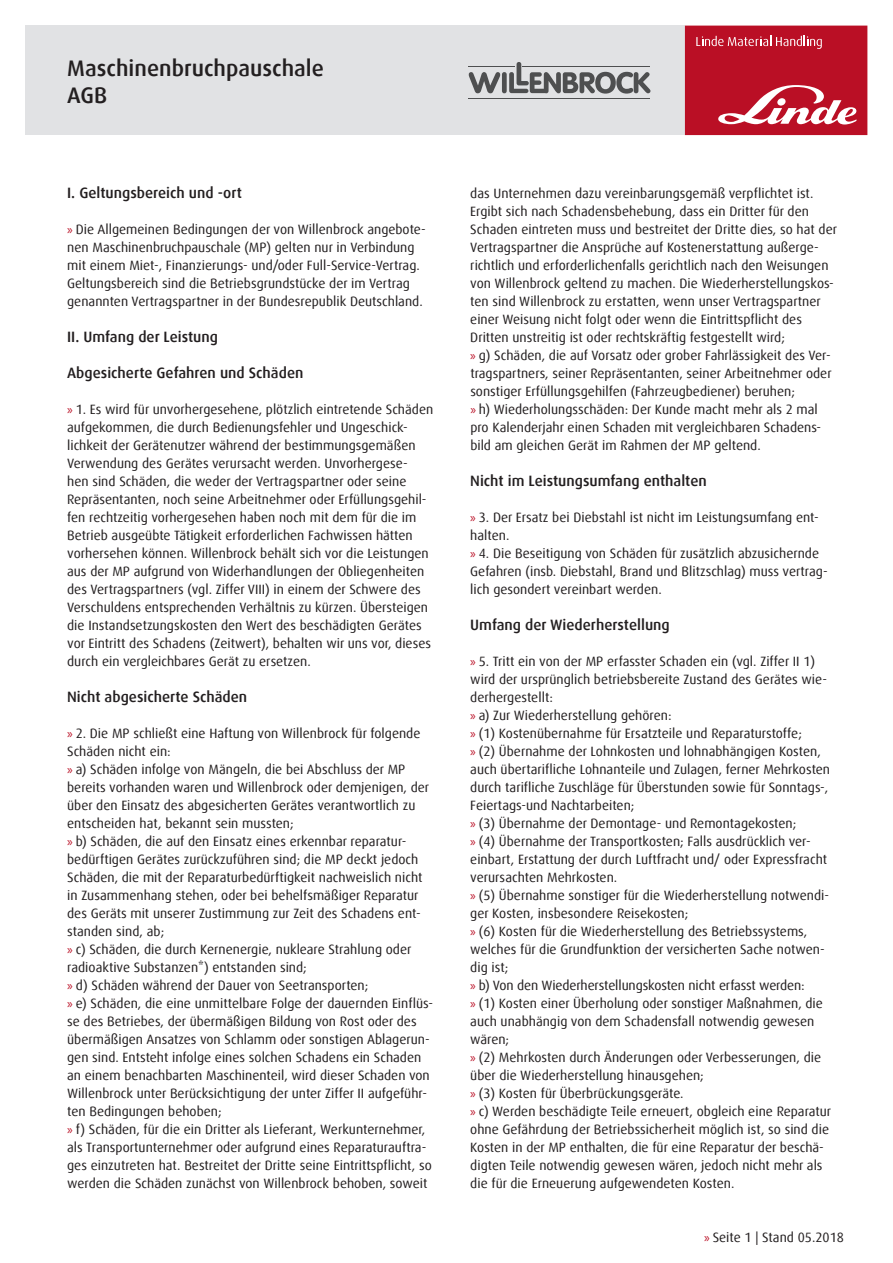
<style>
.page{position:relative;width:893px;height:1263px;background:#fff}
.page>*{position:absolute;margin:0;border:0;box-sizing:border-box;transform-origin:0 0}
.t1{font:500 22.5px/27px "Dax Offc Pro";color:#231f20}
.t2{font:500 15px "Dax Offc Pro";color:#231f20}
.t3{font:13.5px/18px "Dax Offc Pro";color:#231f20}
.s1{font-family:"Myriad Pro";color:#ba0f25}
</style>
<div class="page">
<div style="left:26px;top:26px;width:659px;height:109px;background:#e1e2e4"></div>
<svg style="left:469px;top:72px;width:31px;height:21px"></svg>
<div style="left:502px;top:72px;width:5px;height:21px;background:#4e4f50;border-radius:2px"></div>
<svg style="left:509px;top:62px;width:141px;height:32px"></svg>
<hr style="left:523px;top:67px;width:127px;height:1px;background:#4e4f50">
<hr style="left:468px;top:67px;width:47px;height:1px;background:#4e4f50">
<hr style="left:468px;top:98px;width:182px;height:1px;background:#4e4f50">
<svg style="left:685px;top:26px;width:182px;height:109px"></svg>
<h1 class="t1" style="left:67px;top:55px;width:258px">Maschinenbruchpauschale<br>AGB</h1>
<p class="t2" style="left:67px;top:183px;width:176px">I. Geltungsbereich und -ort</p>
<p class="t3" style="left:67px;top:220px;width:360px"><span class="s1">»</span> Die Allgemeinen Bedingungen der von Willenbrock angebote&shy;nen Maschinenbruchpauschale (MP) gelten nur in Verbindung mit einem Miet-, Finanzierungs- und/oder Full-Service-Vertrag.<br>Geltungsbereich sind die Betriebsgrundstücke der im Vertrag genannten Vertragspartner in der Bundesrepublik Deutschland.</p>
<p class="t2" style="left:67px;top:327px;width:152px">II. Umfang der Leistung</p>
<p class="t2" style="left:67px;top:363px;width:238px">Abgesicherte Gefahren und Schäden</p>
<p class="t3" style="left:67px;top:400px;width:368px"><span class="s1">»</span> 1. Es wird für unvorhergesehene, plötzlich eintretende Schäden aufgekommen, die durch Bedienungsfehler und Ungeschick&shy;lichkeit der Gerätenutzer während der bestimmungsgemäßen Verwendung des Gerätes verursacht werden. Unvorhergese-<br>hen sind Schäden, die weder der Vertragspartner oder seine Repräsentanten, noch seine Arbeitnehmer oder Erfüllungsgehil&shy;fen rechtzeitig vorhergesehen haben noch mit dem für die im Betrieb ausgeübte Tätigkeit erforderlichen Fachwissen hätten vorhersehen können. Willenbrock behält sich vor die Leistungen aus der MP aufgrund von Widerhandlungen der Obliegenheiten des Vertragspartners (vgl. Ziffer VIII) in einem der Schwere des Verschuldens entsprechenden Verhältnis zu kürzen. Übersteigen die Instandsetzungskosten den Wert des beschädigten Gerätes vor Eintritt des Schadens (Zeitwert), behalten wir uns vor, dieses durch ein vergleichbares Gerät zu ersetzen.</p>
<p class="t2" style="left:67px;top:687px;width:182px">Nicht abgesicherte Schäden</p>
<p class="t3" style="left:67px;top:724px;width:367px"><span class="s1">»</span> 2. Die MP schließt eine Haftung von Willenbrock für folgende Schäden nicht ein:<br><span class="s1">»</span> a) Schäden infolge von Mängeln, die bei Abschluss der MP bereits vorhanden waren und Willenbrock oder demjenigen, der über den Einsatz des abgesicherten Gerätes verantwortlich zu entscheiden hat, bekannt sein mussten;<br><span class="s1">»</span> b) Schäden, die auf den Einsatz eines erkennbar reparatur&shy;bedürftigen Gerätes zurückzuführen sind; die MP deckt jedoch Schäden, die mit der Reparaturbedürftigkeit nachweislich nicht in Zusammenhang stehen, oder bei behelfsmäßiger Reparatur des Geräts mit unserer Zustimmung zur Zeit des Schadens ent&shy;standen sind, ab;<br><span class="s1">»</span> c) Schäden, die durch Kernenergie, nukleare Strahlung oder radioaktive Substanzen*) entstanden sind;<br><span class="s1">»</span> d) Schäden während der Dauer von Seetransporten;<br><span class="s1">»</span> e) Schäden, die eine unmittelbare Folge der dauernden Einflüs&shy;se des Betriebes, der übermäßigen Bildung von Rost oder des übermäßigen Ansatzes von Schlamm oder sonstigen Ablagerun&shy;gen sind. Entsteht infolge eines solchen Schadens ein Schaden an einem benachbarten Maschinenteil, wird dieser Schaden von Willenbrock unter Berücksichtigung der unter Ziffer II aufgeführ&shy;ten Bedingungen behoben;<br><span class="s1">»</span> f) Schäden, für die ein Dritter als Lieferant, Werkunternehmer, als Transportunternehmer oder aufgrund eines Reparaturauftra&shy;ges einzutreten hat. Bestreitet der Dritte seine Eintrittspflicht, so werden die Schäden zunächst von Willenbrock behoben, soweit</p>
<p class="t3" style="left:470px;top:184px;width:368px">das Unternehmen dazu vereinbarungsgemäß verpflichtet ist.<br>Ergibt sich nach Schadensbehebung, dass ein Dritter für den Schaden eintreten muss und bestreitet der Dritte dies, so hat der Vertragspartner die Ansprüche auf Kostenerstattung außerge&shy;richtlich und erforderlichenfalls gerichtlich nach den Weisungen von Willenbrock geltend zu machen. Die Wiederherstellungskos&shy;ten sind Willenbrock zu erstatten, wenn unser Vertragspartner einer Weisung nicht folgt oder wenn die Eintrittspflicht des Dritten unstreitig ist oder rechtskräftig festgestellt wird;<br><span class="s1">»</span> g) Schäden, die auf Vorsatz oder grober Fahrlässigkeit des Ver&shy;tragspartners, seiner Repräsentanten, seiner Arbeitnehmer oder sonstiger Erfüllungsgehilfen (Fahrzeugbediener) beruhen;<br><span class="s1">»</span> h) Wiederholungsschäden: Der Kunde macht mehr als 2 mal pro Kalenderjahr einen Schaden mit vergleichbaren Schadens&shy;bild am gleichen Gerät im Rahmen der MP geltend.</p>
<p class="t2" style="left:470px;top:471px;width:238px">Nicht im Leistungsumfang enthalten</p>
<p class="t3" style="left:470px;top:508px;width:359px"><span class="s1">»</span> 3. Der Ersatz bei Diebstahl ist nicht im Leistungsumfang ent&shy;halten.<br><span class="s1">»</span> 4. Die Beseitigung von Schäden für zusätzlich abzusichernde Gefahren (insb. Diebstahl, Brand und Blitzschlag) muss vertrag&shy;lich gesondert vereinbart werden.</p>
<p class="t2" style="left:470px;top:615px;width:201px">Umfang der Wiederherstellung</p>
<p class="t3" style="left:470px;top:652px;width:362px"><span class="s1">»</span> 5. Tritt ein von der MP erfasster Schaden ein (vgl. Ziffer II 1) wird der ursprünglich betriebsbereite Zustand des Gerätes wie&shy;derhergestellt:<br><span class="s1">»</span> a) Zur Wiederherstellung gehören:<br><span class="s1">»</span> (1) Kostenübernahme für Ersatzteile und Reparaturstoffe;<br><span class="s1">»</span> (2) Übernahme der Lohnkosten und lohnabhängigen Kosten, auch übertarifliche Lohnanteile und Zulagen, ferner Mehrkosten durch tarifliche Zuschläge für Überstunden sowie für Sonntags-, Feiertags-und Nachtarbeiten;<br><span class="s1">»</span> (3) Übernahme der Demontage- und Remontagekosten;<br><span class="s1">»</span> (4) Übernahme der Transportkosten; Falls ausdrücklich ver&shy;einbart, Erstattung der durch Luftfracht und/ oder Expressfracht verursachten Mehrkosten.<br><span class="s1">»</span> (5) Übernahme sonstiger für die Wiederherstellung notwendi&shy;ger Kosten, insbesondere Reisekosten;<br><span class="s1">»</span> (6) Kosten für die Wiederherstellung des Betriebssystems, welches für die Grundfunktion der versicherten Sache notwen&shy;dig ist;<br><span class="s1">»</span> b) Von den Wiederherstellungskosten nicht erfasst werden:<br><span class="s1">»</span> (1) Kosten einer Überholung oder sonstiger Maßnahmen, die auch unabhängig von dem Schadensfall notwendig gewesen wären;<br><span class="s1">»</span> (2) Mehrkosten durch Änderungen oder Verbesserungen, die über die Wiederherstellung hinausgehen;<br><span class="s1">»</span> (3) Kosten für Überbrückungsgeräte.<br><span class="s1">»</span> c) Werden beschädigte Teile erneuert, obgleich eine Reparatur ohne Gefährdung der Betriebssicherheit möglich ist, so sind die Kosten in der MP enthalten, die für eine Reparatur der beschä&shy;digten Teile notwendig gewesen wären, jedoch nicht mehr als die für die Erneuerung aufgewendeten Kosten.</p>
<p class="t3" style="left:704px;top:1228px;width:141px"><span class="s1">»</span> Seite 1 | Stand 05.2018</p>
</div>
